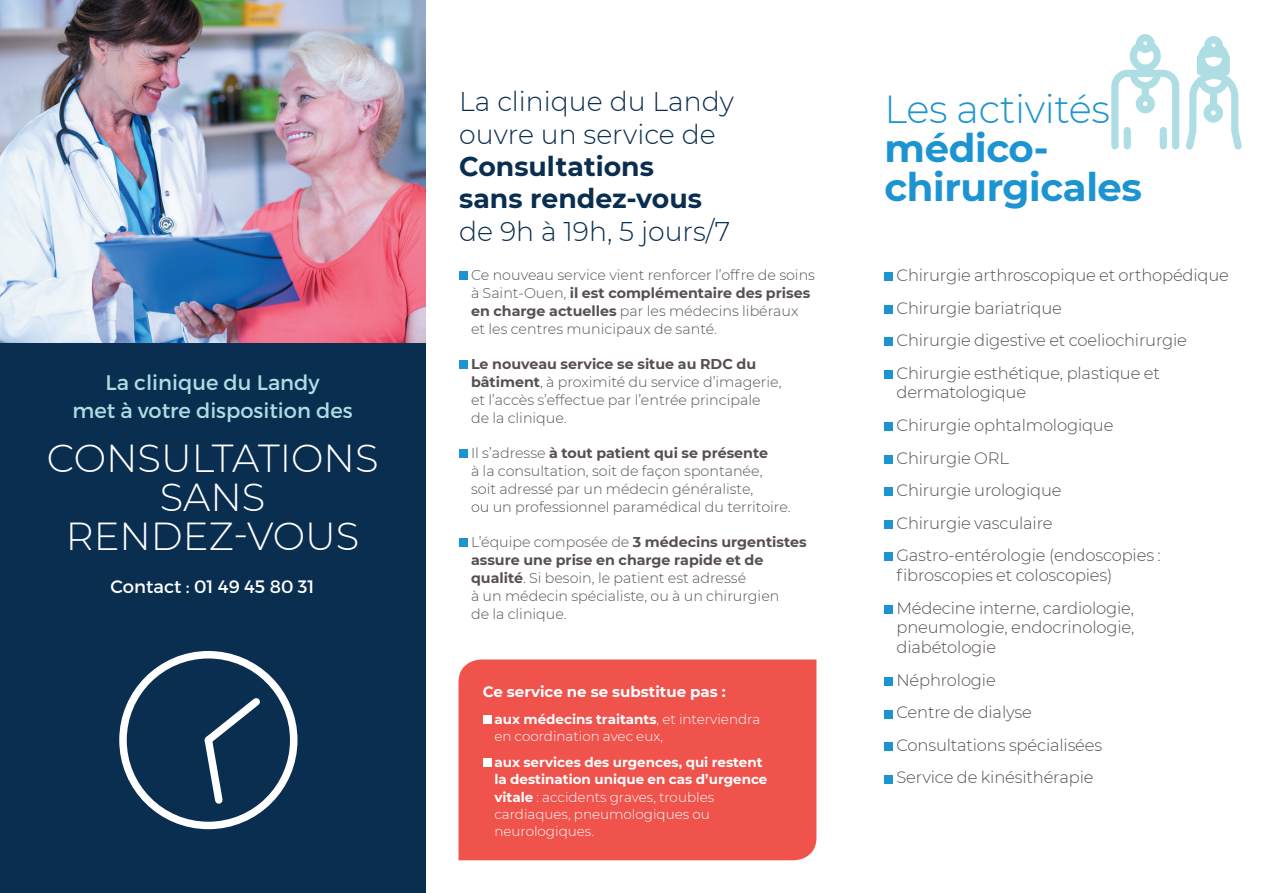
<style>
.page{position:relative;width:1263px;height:893px;background:#fff}
.page>*{position:absolute;margin:0;border:0;box-sizing:border-box;transform-origin:0 0}
.Titre_2{font:300 39px/39px "Montserrat";color:#fff;text-align:center}
.Titre_2-2{font:700 39px/39px "Montserrat";letter-spacing:-.01em;color:#1c94d2}
.Titre_2-3{font:300 39px "Montserrat";letter-spacing:-.01em;color:#1c94d2}
.Titre_2-4{font:300 27px/32.4px "Montserrat";color:#0a2e4f}
.Intertitre{font:21px/28.5px "Montserrat";color:#aedee4;text-align:center}
.Intertitre-2{font:18px "Montserrat";color:#fff}
.Texte_courant{font:300 16.5px/19.8px "Montserrat";letter-spacing:-.01em;color:#584f55}
.Intertitre-3{font:700 15px "Montserrat";color:#fff}
.Texte_courant-2{font:300 14.25px/18px "Montserrat";color:#584f55}
.Texte_courant-3{font:700 13.5px/17.2px "Montserrat";color:#fff}
.Texte_courant-4{font:300 13.5px/17.2px "Montserrat";color:#fff}
.s1{font-weight:700}
.s2{font-weight:300}
</style>
<div class="page">
<div style="left:459px;top:272px;width:9px;height:8px;background:#1c94d2"></div>
<div style="left:459px;top:361px;width:9px;height:8px;background:#1c94d2"></div>
<div style="left:459px;top:450px;width:9px;height:8px;background:#1c94d2"></div>
<div style="left:459px;top:539px;width:9px;height:8px;background:#1c94d2"></div>
<div style="left:884px;top:272px;width:9px;height:9px;background:#1c94d2"></div>
<div style="left:884px;top:305px;width:9px;height:9px;background:#1c94d2"></div>
<div style="left:884px;top:338px;width:9px;height:8px;background:#1c94d2"></div>
<div style="left:884px;top:370px;width:9px;height:9px;background:#1c94d2"></div>
<div style="left:884px;top:422px;width:9px;height:9px;background:#1c94d2"></div>
<div style="left:884px;top:455px;width:9px;height:9px;background:#1c94d2"></div>
<div style="left:884px;top:488px;width:9px;height:8px;background:#1c94d2"></div>
<div style="left:884px;top:520px;width:9px;height:9px;background:#1c94d2"></div>
<div style="left:884px;top:553px;width:9px;height:8px;background:#1c94d2"></div>
<div style="left:884px;top:605px;width:9px;height:9px;background:#1c94d2"></div>
<div style="left:884px;top:677px;width:9px;height:9px;background:#1c94d2"></div>
<div style="left:884px;top:710px;width:9px;height:8px;background:#1c94d2"></div>
<div style="left:884px;top:742px;width:9px;height:9px;background:#1c94d2"></div>
<div style="left:884px;top:775px;width:9px;height:8px;background:#1c94d2"></div>
<div style="left:0;top:0;width:425px;height:893px;background:#0a2e4f"></div>
<img style="left:0;top:0;width:425px;height:343px">
<div style="left:119px;top:651px;width:178px;height:178px;border:8px solid #fff;border-radius:50%"></div>
<svg style="left:204px;top:698px;width:63px;height:111px"></svg>
<div style="left:458px;top:659px;width:359px;height:202px;background:#f0524c"></div>
<svg style="left:1111px;top:34px;width:131px;height:116px"></svg>
<p class="Intertitre" style="left:73px;top:368px;width:282px">La clinique du Landy<br>met à votre disposition des</p>
<p class="Titre_2" style="left:47px;top:437px;width:333px">CONSULTATIONS<br>SANS</p>
<p class="Titre_2" style="left:66px;top:515px;width:295px">RENDEZ-VOUS</p>
<p class="Intertitre-2" style="left:111px;top:576px;width:205px">Contact : 01 49 45 80 31</p>
<p class="Titre_2-4" style="left:459px;top:85px;width:276px">La clinique du Landy ouvre un service de<br><span class="s1">Consultations<br>sans rendez-vous </span>de 9h à 19h, 5 jours/7</p>
<p class="Texte_courant-2" style="left:471px;top:266px;width:346px">Ce nouveau service vient renforcer l’offre de soins à Saint-Ouen, <span class="s1">il est complémentaire des prises en charge actuelles</span> par les médecins libéraux et les centres municipaux de santé.</p>
<p class="Texte_courant-2" style="left:471px;top:355px;width:312px"><span class="s1">Le nouveau service se situe au RDC du bâtiment</span>, à proximité du service d’imagerie, et l’accès s’effectue par l’entrée principale de la clinique.</p>
<p class="Texte_courant-2" style="left:471px;top:444px;width:321px">Il s’adresse <span class="s1">à tout patient qui se présente<br></span>à la consultation, soit de façon spontanée, soit adressé par un médecin généraliste,<br>ou un professionnel paramédical du territoire.</p>
<p class="Texte_courant-2" style="left:471px;top:533px;width:337px">L’équipe composée de <span class="s1">3 médecins urgentistes assure une prise en charge rapide et de qualité</span>. Si besoin, le patient est adressé<br>à un médecin spécialiste, ou à un chirurgien<br>de la clinique.</p>
<p class="Intertitre-3" style="left:483px;top:681px;width:244px">Ce service ne se substitue pas :</p>
<p class="Texte_courant-4" style="left:494px;top:710px;width:267px"><span class="s1">aux médecins traitants</span>, et interviendra en coordination avec eux,</p>
<p class="Texte_courant-3" style="left:494px;top:753px;width:275px">aux services des urgences, qui restent la destination unique en cas d’urgence vitale <span class="s2">: accidents graves, troubles cardiaques, pneumologiques ou neurologiques.</span></p>
<p class="Titre_2-3" style="left:884px;top:82px;width:227px">Les activités</p>
<p class="Titre_2-2" style="left:884px;top:126px;width:259px">médico&shy;chirurgicales</p>
<p class="Texte_courant" style="left:896px;top:265px;width:334px">Chirurgie arthroscopique et orthopédique</p>
<p class="Texte_courant" style="left:896px;top:297px;width:167px">Chirurgie bariatrique</p>
<p class="Texte_courant" style="left:896px;top:330px;width:292px">Chirurgie digestive et coeliochirurgie</p>
<p class="Texte_courant" style="left:896px;top:362px;width:265px">Chirurgie esthétique, plastique et dermatologique</p>
<p class="Texte_courant" style="left:896px;top:415px;width:218px">Chirurgie ophtalmologique</p>
<p class="Texte_courant" style="left:896px;top:447px;width:114px">Chirurgie ORL</p>
<p class="Texte_courant" style="left:896px;top:480px;width:167px">Chirurgie urologique</p>
<p class="Texte_courant" style="left:896px;top:512px;width:158px">Chirurgie vasculaire</p>
<p class="Texte_courant" style="left:896px;top:545px;width:266px">Gastro-entérologie (endoscopies : fibroscopies et coloscopies)</p>
<p class="Texte_courant" style="left:896px;top:597px;width:239px;text-align:justify">Médecine interne, cardiologie, pneumologie, endocrinologie, diabétologie</p>
<p class="Texte_courant" style="left:896px;top:669px;width:101px">Néphrologie</p>
<p class="Texte_courant" style="left:896px;top:702px;width:137px">Centre de dialyse</p>
<p class="Texte_courant" style="left:896px;top:735px;width:207px">Consultations spécialisées</p>
<p class="Texte_courant" style="left:896px;top:767px;width:199px">Service de kinésithérapie</p>
</div>
